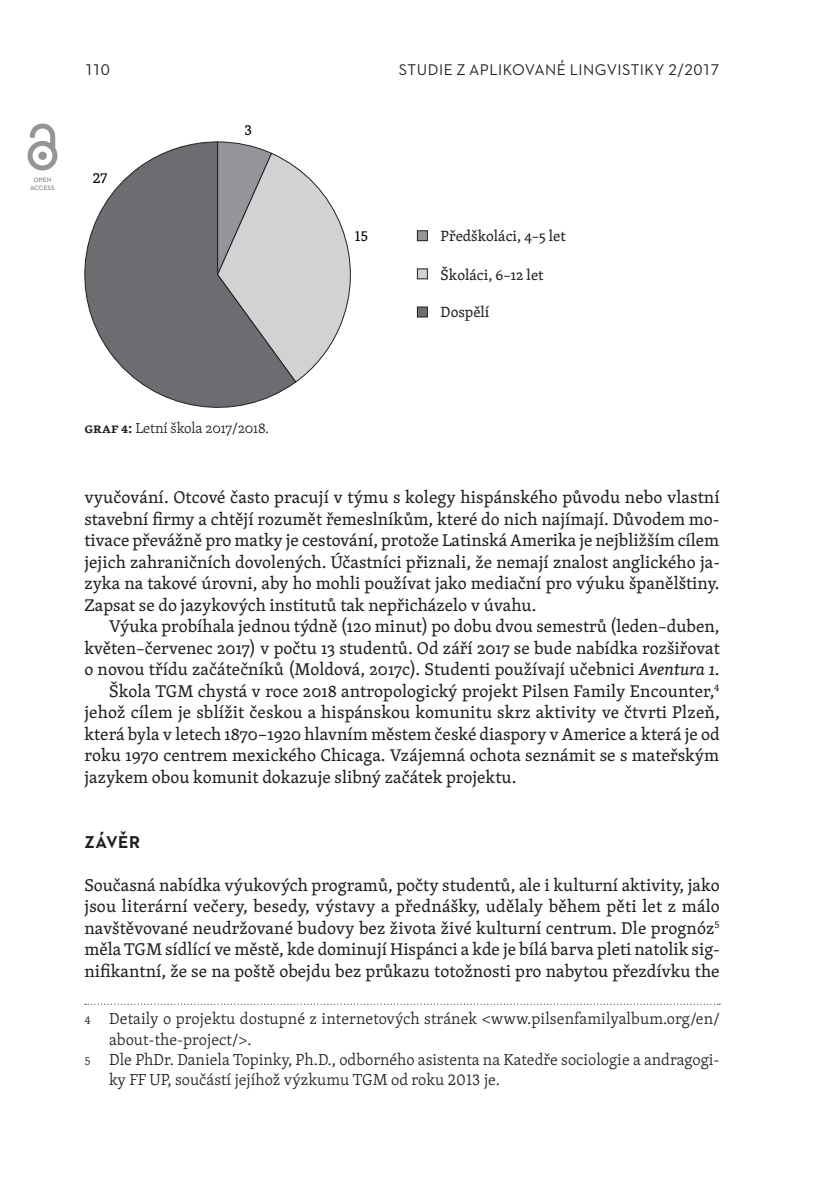
<style>
.page{position:relative;width:814px;height:1191px;background:#fff}
.page>*{position:absolute;margin:0;border:0;box-sizing:border-box;transform-origin:0 0}
.t1{font:17.5px/21.5px "Skolar PE";color:#231f20;text-align:justify}
.t2{font:700 17.5px "Neutraface 2 Text";letter-spacing:.035em;color:#231f20}
.t3{font:300 16.28px "Skolar PE";color:#231f20}
.t4{font:15.75px "Neutraface 2 Text";letter-spacing:.025em;color:#231f20}
.t5{font:15.05px "Skolar PE";color:#231f20}
.t6{font:15.05px "Skolar PE";color:#000001}
.t7{font:300 14.88px "Skolar PE";letter-spacing:-.01em;color:#231f20}
.t8{font:600 6.48px/8.8px "Neutraface 2 Text";letter-spacing:.01em;color:#808285;text-align:center}
.s1{font-weight:600}
.s2{font-style:italic}
.s3{font-size:12.08px}
</style>
<div class="page">
<svg style="left:85px;top:1003px;width:635px;height:1px"></svg>
<svg style="left:297px;top:167px;width:54px;height:215px"></svg>
<svg style="left:84px;top:141px;width:213px;height:267px"></svg>
<div style="left:417px;top:231px;width:10px;height:10px;background:#939598"></div>
<div style="left:417px;top:230px;width:11px;height:11px;border:1px solid #231f20"></div>
<div style="left:417px;top:269px;width:10px;height:10px;background:#d1d2d4"></div>
<div style="left:417px;top:268px;width:11px;height:11px;border:1px solid #231f20"></div>
<div style="left:417px;top:307px;width:10px;height:10px;background:#6c6d70"></div>
<div style="left:417px;top:307px;width:11px;height:10px;border:1px solid #231f20"></div>
<img style="left:27px;top:123px;width:31px;height:48px">
<p class="t8" style="left:30px;top:175px;width:26px">OPEN<br>ACCESS</p>
<p class="t4" style="left:84px;top:60px;width:27px">110</p>
<p class="t4" style="left:399px;top:60px;width:322px">STUDIE Z APLIKOVANÉ LINGVISTIKY 2/2017</p>
<p class="t6" style="left:93px;top:167px;width:16px">27</p>
<p class="t6" style="left:244px;top:119px;width:9px">3</p>
<p class="t6" style="left:355px;top:225px;width:15px">15</p>
<p class="t5" style="left:440px;top:225px;width:127px">Předškoláci, 4–5 let</p>
<p class="t5" style="left:440px;top:263px;width:104px">Školáci, 6–12 let</p>
<p class="t5" style="left:440px;top:300px;width:50px">Dospělí</p>
<p class="t7" style="left:84px;top:417px;width:186px"><span class="s1">Graf 4:</span> Letní škola 2017/2018.</p>
<p class="t1" style="left:84px;top:486px;width:637px">vyučování. Otcové často pracují v týmu s kolegy hispánského původu nebo vlastní stavební firmy a chtějí rozumět řemeslníkům, které do nich najímají. Důvodem mo&shy;tivace převážně pro matky je cestování, protože Latinská Amerika je nejbližším cílem jejich zahraničních dovolených. Účastníci přiznali, že nemají znalost anglického ja&shy;zyka na takové úrovni, aby ho mohli používat jako mediační pro výuku španělštiny.<br>Zapsat se do jazykových institutů tak nepřicházelo v úvahu.</p>
<p class="t1" style="left:109px;top:615px;width:612px">Výuka probíhala jednou týdně (120 minut) po dobu dvou semestrů (leden–duben,</p>
<p class="t1" style="left:84px;top:636px;width:637px">květen–červenec 2017) v počtu 13 studentů. Od září 2017 se bude nabídka rozšiřovat</p>
<p class="t1" style="left:84px;top:658px;width:636px">o novou třídu začátečníků (Moldová, 2017c). Studenti používají učebnici <span class="s2">Aventura 1</span>.</p>
<p class="t1" style="left:109px;top:679px;width:612px">Škola TGM chystá v roce 2018 antropologický projekt Pilsen Family Encounter,<sup>4</sup></p>
<p class="t1" style="left:84px;top:701px;width:637px">jehož cílem je sblížit českou a hispánskou komunitu skrz aktivity ve čtvrti Plzeň,</p>
<p class="t1" style="left:84px;top:722px;width:636px">která byla v letech 1870−1920 hlavním městem české diaspory v Americe a která je od</p>
<p class="t1" style="left:84px;top:744px;width:636px">roku 1970 centrem mexického Chicaga. Vzájemná ochota seznámit se s mateřským</p>
<p class="t1" style="left:84px;top:766px;width:433px">jazykem obou komunit dokazuje slibný začátek projektu.</p>
<p class="t2" style="left:84px;top:830px;width:57px">ZÁVĚR</p>
<p class="t1" style="left:84px;top:873px;width:637px">Současná nabídka výukových programů, počty studentů, ale i kulturní aktivity, jako jsou literární večery, besedy, výstavy a přednášky, udělaly během pěti let z málo navštěvované neudržované budovy bez života živé kulturní centrum. Dle prognóz<sup>5 </sup>měla TGM sídlící ve městě, kde dominují Hispánci a kde je bílá barva pleti natolik sig&shy;nifikantní, že se na poště obejdu bez průkazu totožnosti pro nabytou přezdívku the</p>
<p class="t3" style="left:84px;top:1007px;width:637px"><span class="s3">4</span> Detaily o projektu dostupné z internetových stránek &lt;www.pilsenfamilyalbum.org/en/</p>
<p class="t3" style="left:109px;top:1027px;width:144px">about-the-project/&gt;.</p>
<p class="t3" style="left:84px;top:1047px;width:636px"><span class="s3">5</span> Dle PhDr. Daniela Topinky, Ph.D., odborného asistenta na Katedře sociologie a andragogi-</p>
<p class="t3" style="left:109px;top:1067px;width:392px">ky FF UP, součástí jejíhož výzkumu TGM od roku 2013 je.</p>
</div>
